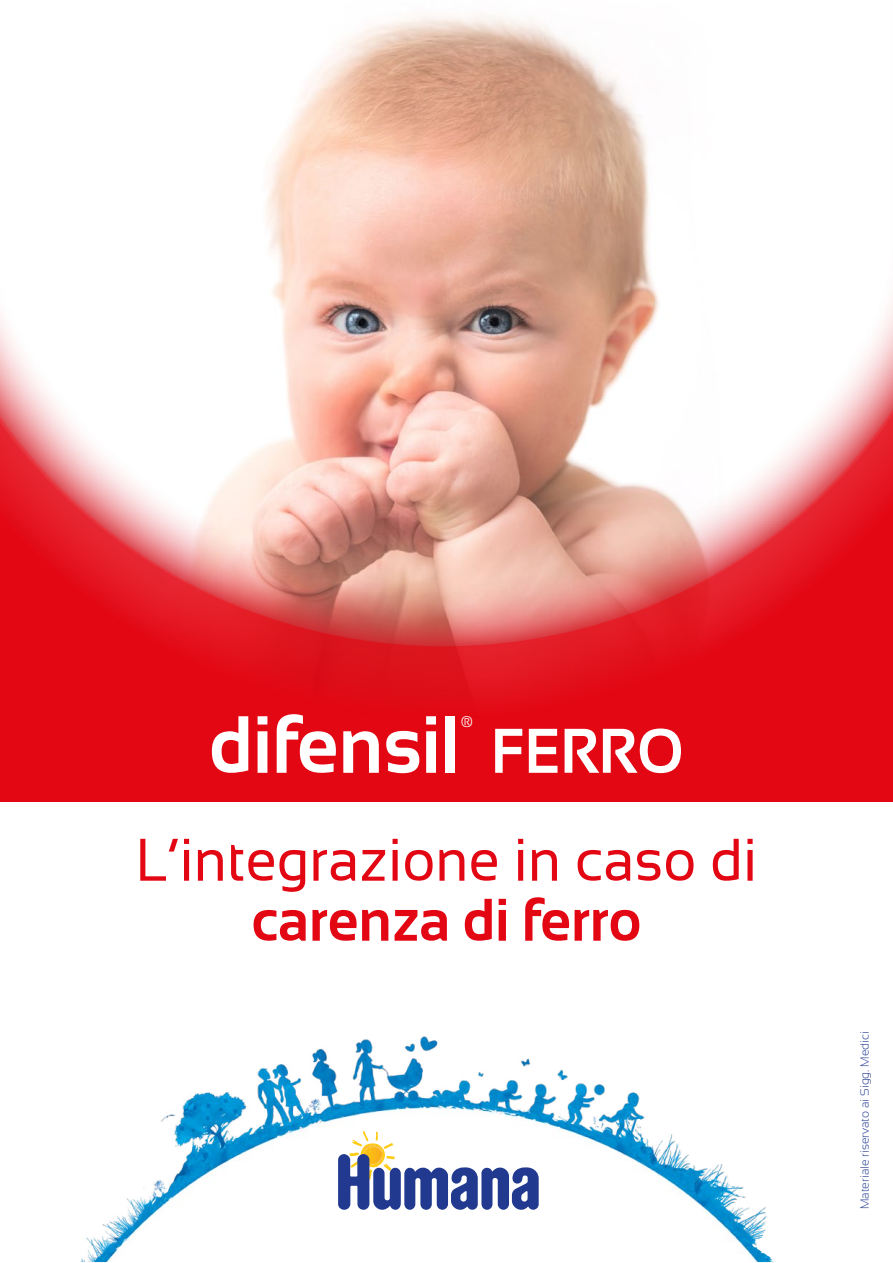
<style>
.page{position:relative;width:893px;height:1263px;background:#fff}
.page>*{position:absolute;margin:0;border:0;box-sizing:border-box;transform-origin:0 0}
.t1{font:700 81px "Sansation";color:#fff;scale:.94 1}
.t2{font:700 63px "Sansation";color:#fff;scale:.94 1}
.t3{font:60px "Sansation";color:#e30613;scale:.94 1}
.t4{font:700 60px "Sansation";color:#e30613;scale:.94 1}
.t5{font:700 26.55px "Sansation";color:#fff;scale:.94 1}
.t6{font:300 12px "Sansation";color:#213a8f}
</style>
<div class="page">
<div style="left:0;top:0;width:893px;height:802px;background:#e30613"></div>
<img style="left:80px;top:1036px;width:696px;height:226px">
<img style="left:203px;top:646px;width:471px;height:52px">
<img style="left:0;top:0;width:893px;height:646px">
<svg style="left:338px;top:1131px;width:201px;height:79px"></svg>
<h1 class="t1" style="left:209px;top:699px;width:268px">difensil</h1>
<h3 class="t5" style="left:460px;top:711px;width:17px">®</h3>
<h2 class="t2" style="left:491px;top:716px;width:207px">FERRO</h2>
<h3 class="t3" style="left:136px;top:826px;width:663px">L’integrazione in caso di</h3>
<h3 class="t4" style="left:252px;top:886px;width:416px">carenza di ferro</h3>
<p class="t6" style="left:858px;top:1209px;width:179px;rotate:-90deg">Materiale riservato ai Sigg. Medici</p>
</div>
